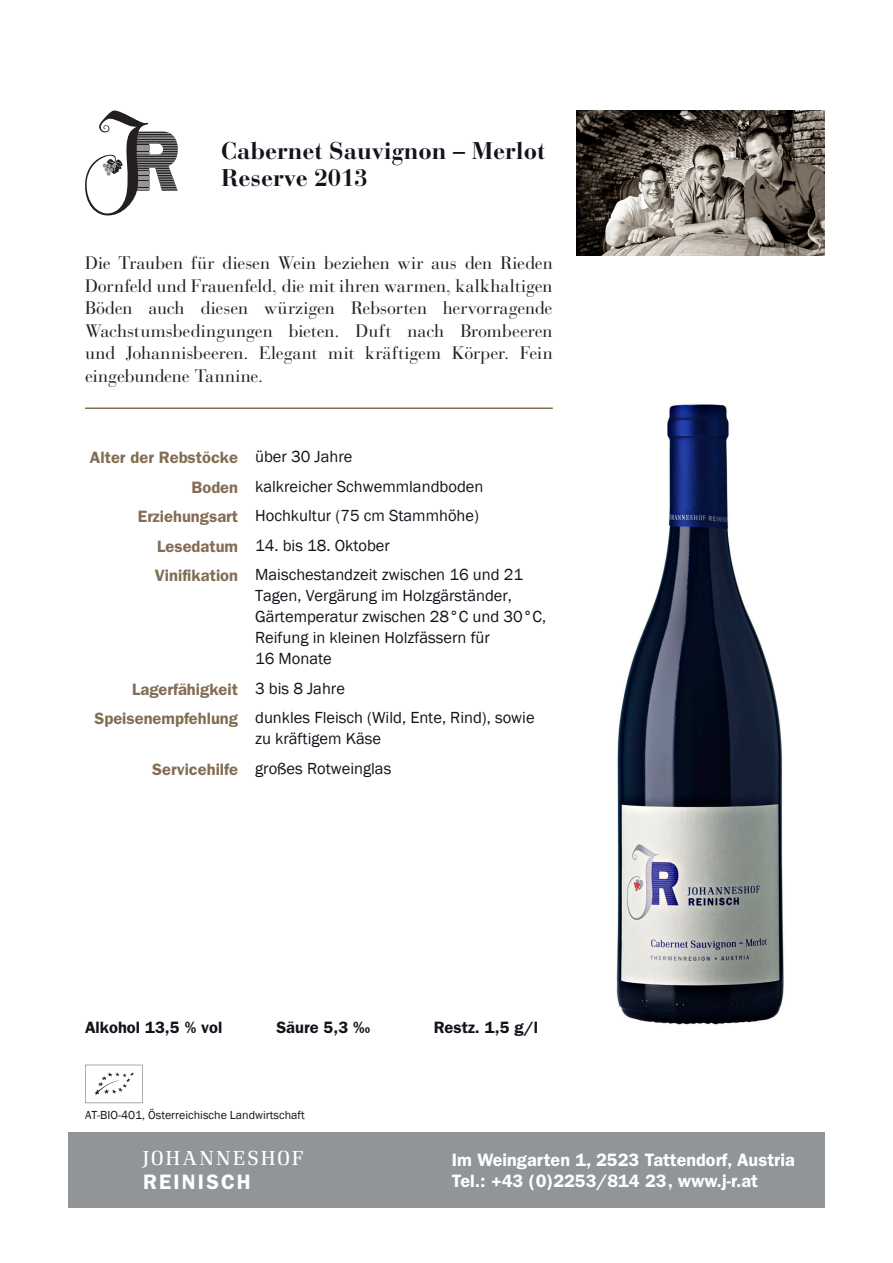
<style>
.page{position:relative;width:893px;height:1263px;background:#fff}
.page>*{position:absolute;margin:0;border:0;box-sizing:border-box;transform-origin:0 0}
._01_Headline_Wein{font:700 24px/27px "Bauer Bodoni";color:#14121b}
.t1{font:300 21px "Renault";letter-spacing:.105em;color:#fff}
.t2{font:600 21px "Franklin Gothic";letter-spacing:.1em;color:#fff}
.t3{font:18px/22.5px "Bauer Bodoni";letter-spacing:-.01em;color:#231f20;text-align:justify}
.t4{font:600 18px/21.6px "Franklin Gothic";color:#fff}
._04_Text{font:16.5px/21px "Franklin Gothic";color:#14121b}
._03_Aufzählung{font:600 16.5px "Franklin Gothic";color:#836d54}
._05_Eckdaten{font:600 16.5px "Franklin Gothic";color:#14121b}
._04_Text-2{font:12px "Franklin Gothic";color:#14121b}
</style>
<div class="page">
<img style="left:577px;top:111px;width:248px;height:144px">
<div style="left:68px;top:1131px;width:757px;height:76px;background:#929598"></div>
<svg style="left:85px;top:111px;width:93px;height:104px"></svg>
<hr style="left:85px;top:407px;width:468px;height:2px;background:#836d54">
<img style="left:616px;top:404px;width:168px;height:621px">
<svg style="left:85px;top:1065px;width:57px;height:38px"></svg>
<p class="_01_Headline_Wein" style="left:221px;top:137px;width:326px">Cabernet Sauvignon – Merlot<br>Reserve 2013</p>
<p class="t3" style="left:85px;top:252px;width:469px">Die Trauben für diesen Wein beziehen wir aus den Rieden Dornfeld und Frauenfeld, die mit ihren warmen, kalkhaltigen Böden auch diesen würzigen Rebsorten hervorragende Wachstumsbedingungen bieten. Duft nach Brombeeren und Johannisbeeren. Elegant mit kräftigem Körper. Fein eingebundene Tannine.</p>
<p class="_03_Aufzählung" style="left:90px;top:448px;width:150px">Alter der Rebstöcke</p>
<p class="_03_Aufzählung" style="left:192px;top:477px;width:48px">Boden</p>
<p class="_03_Aufzählung" style="left:138px;top:507px;width:102px">Erziehungsart</p>
<p class="_03_Aufzählung" style="left:157px;top:536px;width:82px">Lesedatum</p>
<p class="_03_Aufzählung" style="left:155px;top:566px;width:85px">Vinifikation</p>
<p class="_03_Aufzählung" style="left:132px;top:679px;width:107px">Lagerfähigkeit</p>
<p class="_03_Aufzählung" style="left:95px;top:709px;width:145px">Speisenempfehlung</p>
<p class="_03_Aufzählung" style="left:152px;top:759px;width:87px">Servicehilfe</p>
<p class="_04_Text" style="left:255px;top:447px;width:99px">über 30 Jahre</p>
<p class="_04_Text" style="left:255px;top:476px;width:230px">kalkreicher Schwemmlandboden</p>
<p class="_04_Text" style="left:255px;top:506px;width:225px">Hochkultur (75 cm Stammhöhe)</p>
<p class="_04_Text" style="left:255px;top:535px;width:136px">14. bis 18. Oktober</p>
<p class="_04_Text" style="left:255px;top:565px;width:293px">Maischestandzeit zwischen 16 und 21<br>Tagen, Vergärung im Holzgärständer,<br>Gärtemperatur zwischen 28°C und 30°C,<br>Reifung in kleinen Holzfässern für<br>16 Monate</p>
<p class="_04_Text" style="left:255px;top:678px;width:91px">3 bis 8 Jahre</p>
<p class="_04_Text" style="left:255px;top:708px;width:281px">dunkles Fleisch (Wild, Ente, Rind), sowie zu kräftigem Käse</p>
<p class="_04_Text" style="left:255px;top:758px;width:138px">großes Rotweinglas</p>
<p class="_05_Eckdaten" style="left:85px;top:1017px;width:139px">Alkohol 13,5 % vol</p>
<p class="_05_Eckdaten" style="left:276px;top:1017px;width:96px">Säure 5,3 ‰</p>
<p class="_05_Eckdaten" style="left:434px;top:1017px;width:106px">Restz. 1,5 g/l</p>
<p class="_04_Text-2" style="left:85px;top:1108px;width:221px">AT-BIO-401, Österreichische Landwirtschaft</p>
<p class="t1" style="left:143px;top:1147px;width:162px">JOHANNESHOF</p>
<p class="t2" style="left:143px;top:1170px;width:109px">REINISCH</p>
<p class="t4" style="left:452px;top:1149px;width:344px">Im Weingarten 1, 2523 Tattendorf, Austria<br>Tel.: +43 (0)2253/814 23, www.j-r.at</p>
</div>
